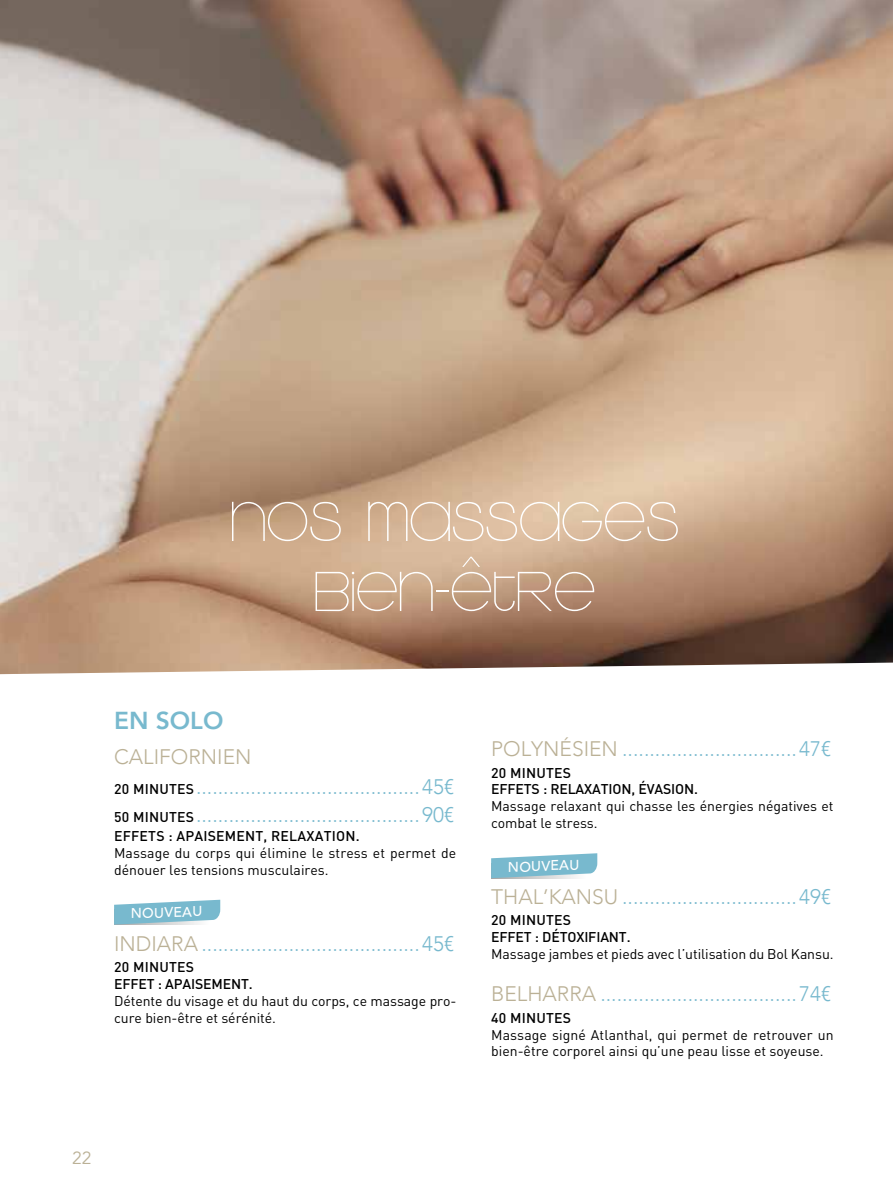
<style>
.page{position:relative;width:893px;height:1191px;background:#fff}
.page>*{position:absolute;margin:0;border:0;box-sizing:border-box;transform-origin:0 0}
.t1{font:73.5px/70px "Kravitz";color:#fff;text-align:center}
.t2{font:800 24.5px "Avenir";color:#78b9ce}
.t3{font:300 21px/30.1px "Avenir";color:#78b9ce}
.t4{font:17.5px "Avenir";color:#bbb196}
.t5{font:14px/16.8px "DIN";color:#000}
.t6{font:500 14px/16.8px "DIN";letter-spacing:-.01em;color:#000}
.t7{font:500 14px "DIN";letter-spacing:.015em;color:#000}
.t8{font:500 14px "Avenir";color:#fff}
.s1{color:#bbb196}
.s2{font-family:"DIN";font-weight:500;font-size:14px;color:#000}
</style>
<div class="page">
<img style="left:0;top:0;width:893px;height:674px">
<svg style="left:114px;top:899px;width:106px;height:25px"></svg>
<svg style="left:491px;top:853px;width:106px;height:25px;background:#92c5d6"></svg>
<h1 class="t1" style="left:229px;top:483px;width:450px">nos massages bien-être</h1>
<h2 class="t2" style="left:114px;top:701px;width:111px">EN SOLO</h2>
<h3 class="t3" style="left:114px;top:742px;width:341px"><span class="s1">CALIFORNIEN<br></span><span class="s2">20 MINUTES</span>.........................................45€</h3>
<h3 class="t3" style="left:114px;top:800px;width:341px"><span class="s2">50 MINUTES</span>.........................................90€</h3>
<p class="t7" style="left:114px;top:827px;width:247px">EFFETS : APAISEMENT, RELAXATION.</p>
<p class="t5" style="left:114px;top:844px;width:344px">Massage du corps qui élimine le stress et permet de dénouer les tensions musculaires.</p>
<p class="t8" style="left:130px;top:901px;width:73px;rotate:-2deg">NOUVEAU</p>
<h3 class="t3" style="left:114px;top:928px;width:341px"><span class="s1">INDIARA</span> ........................................45€</h3>
<p class="t6" style="left:114px;top:958px;width:140px">20 MINUTES<br>EFFET : APAISEMENT.</p>
<p class="t5" style="left:114px;top:992px;width:344px">Détente du visage et du haut du corps, ce massage pro&shy;cure bien-être et sérénité.</p>
<h3 class="t3" style="left:491px;top:733px;width:341px"><span class="s1">POLYNÉSIEN</span> ................................47€</h3>
<p class="t6" style="left:491px;top:763px;width:208px">20 MINUTES<br>EFFETS : RELAXATION, ÉVASION.</p>
<p class="t5" style="left:491px;top:797px;width:344px">Massage relaxant qui chasse les énergies négatives et combat le stress.</p>
<p class="t8" style="left:507px;top:855px;width:73px;rotate:-2deg">NOUVEAU</p>
<h3 class="t3" style="left:491px;top:881px;width:341px"><span class="s1">THAL’KANSU</span> ................................49€</h3>
<p class="t6" style="left:491px;top:911px;width:141px">20 MINUTES<br>EFFET : DÉTOXIFIANT.</p>
<p class="t5" style="left:491px;top:945px;width:344px">Massage jambes et pieds avec l’utilisation du Bol Kansu.</p>
<h3 class="t3" style="left:491px;top:978px;width:341px"><span class="s1">BELHARRA</span> ....................................74€</h3>
<p class="t7" style="left:491px;top:1008px;width:81px">40 MINUTES</p>
<p class="t5" style="left:491px;top:1025px;width:344px">Massage signé Atlanthal, qui permet de retrouver un bien-être corporel ainsi qu’une peau lisse et soyeuse.</p>
<p class="t4" style="left:72px;top:1148px;width:21px">22</p>
</div>
